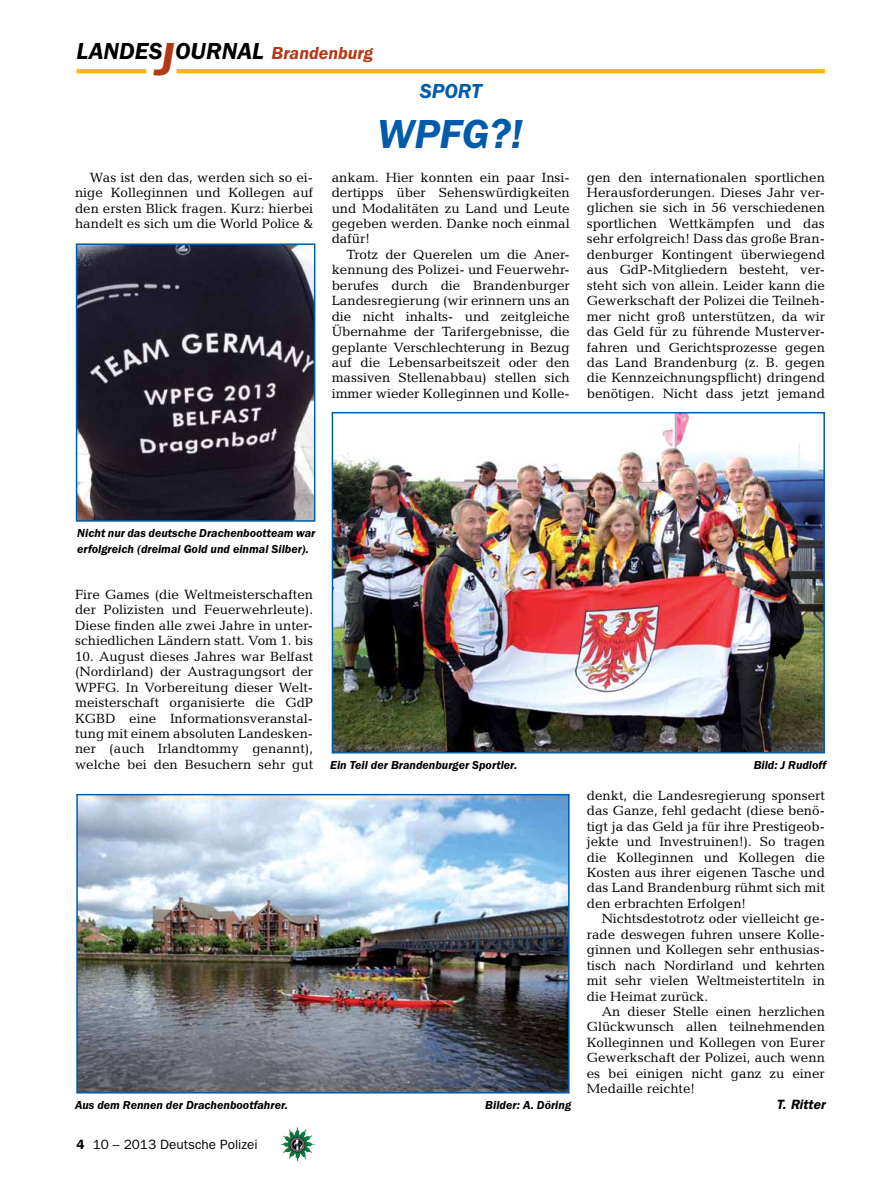
<style>
.page{position:relative;width:893px;height:1191px;background:#fff}
.page>*{position:absolute;margin:0;border:0;box-sizing:border-box;transform-origin:0 0}
.t1{font:italic 600 42px "Franklin Gothic Itc T";color:#005baa}
.t2{font:italic 600 24px "Franklin Gothic Itc T";color:#000}
.t3{font:italic 600 21px "Franklin Gothic Itc T";color:#005baa}
.t4{font:13.5px/15.5px "Candida";color:#000;text-align:justify}
.t5{font:13.5px "Franklin Gothic";color:#000}
.t6{font:italic 600 13.5px "Franklin Gothic";color:#000}
.t7{font:italic 600 12px/15.5px "Franklin Gothic Itc T";color:#000}
.s1{font-size:48px;color:#b33916}
.s2{font-size:18px;color:#b33916}
.s3{font-weight:600}
</style>
<div class="page">
<hr style="left:77px;top:69px;width:69px;height:4px;background:#fdb913">
<hr style="left:176px;top:69px;width:649px;height:4px;background:#fdb913">
<img style="left:281px;top:1128px;width:16px;height:24px">
<img style="left:79px;top:797px;width:488px;height:293px">
<div style="left:76px;top:794px;width:494px;height:299px;border:2px solid #005baa"></div>
<img style="left:335px;top:415px;width:487px;height:335px">
<div style="left:332px;top:412px;width:493px;height:341px;border:2px solid #005baa"></div>
<img style="left:79px;top:246px;width:233px;height:272px">
<div style="left:76px;top:243px;width:239px;height:278px;border:2px solid #005baa"></div>
<h2 class="t2" style="left:77px;top:37px;width:298px">LANDES<span class="s1">J</span>OURNAL <span class="s2">Brandenburg</span></h2>
<p class="t4" style="left:75px;top:169px;width:240px;text-indent:15px">Was ist den das, werden sich so ei&shy;nige Kolleginnen und Kollegen auf den ersten Blick fragen. Kurz: hierbei handelt es sich um die World Police &amp;</p>
<h3 class="t3" style="left:420px;top:79px;width:64px">Sport</h3>
<h1 class="t1" style="left:377px;top:109px;width:147px">WPFG?!</h1>
<p class="t4" style="left:332px;top:169px;width:240px">ankam. Hier konnten ein paar Insi&shy;dertipps über Sehenswürdigkeiten und Modalitäten zu Land und Leute gegeben werden. Danke noch einmal dafür!</p>
<p class="t4" style="left:332px;top:247px;width:240px;text-indent:15px">Trotz der Querelen um die Aner&shy;kennung des Polizei- und Feuerwehr&shy;berufes durch die Brandenburger Landesregierung (wir erinnern uns an die nicht inhalts- und zeitgleiche Übernahme der Tarifergebnisse, die geplante Verschlechterung in Bezug auf die Lebensarbeitszeit oder den massiven Stellenabbau) stellen sich immer wieder Kolleginnen und Kolle-</p>
<p class="t4" style="left:587px;top:169px;width:240px">gen den internationalen sportlichen Herausforderungen. Dieses Jahr ver&shy;glichen sie sich in 56 verschiedenen sportlichen Wettkämpfen und das sehr erfolgreich! Dass das große Bran&shy;denburger Kontingent überwiegend aus GdP-Mitgliedern besteht, ver&shy;steht sich von allein. Leider kann die Gewerkschaft der Polizei die Teilneh&shy;mer nicht groß unterstützen, da wir das Geld für zu führende Musterver&shy;fahren und Gerichtsprozesse gegen das Land Brandenburg (z. B. gegen die Kennzeichnungspflicht) dringend benötigen. Nicht dass jetzt jemand</p>
<p class="t7" style="left:77px;top:525px;width:240px">Nicht nur das deutsche Drachenbootteam war erfolgreich (dreimal Gold und einmal Silber).</p>
<p class="t4" style="left:75px;top:586px;width:240px">Fire Games (die Weltmeisterschaften der Polizisten und Feuerwehrleute).<br>Diese finden alle zwei Jahre in unter&shy;schiedlichen Ländern statt. Vom 1. bis</p>
<p class="t4" style="left:75px;top:648px;width:240px">10. August dieses Jahres war Belfast (Nordirland) der Austragungsort der WPFG. In Vorbereitung dieser Welt&shy;meisterschaft organisierte die GdP KGBD eine Informationsveranstal&shy;tung mit einem absoluten Landesken&shy;ner (auch Irlandtommy genannt), welche bei den Besuchern sehr gut</p>
<p class="t7" style="left:330px;top:757px;width:189px">Ein Teil der Brandenburger Sportler.</p>
<p class="t7" style="left:754px;top:757px;width:74px">Bild: J Rudloff</p>
<p class="t7" style="left:75px;top:1097px;width:215px">Aus dem Rennen der Drachenbootfahrer.</p>
<p class="t7" style="left:485px;top:1097px;width:87px">Bilder: A. Döring</p>
<p class="t5" style="left:77px;top:1136px;width:183px"><span class="s3">4</span> 10 – 2013 Deutsche Polizei</p>
<p class="t4" style="left:587px;top:787px;width:240px">denkt, die Landesregierung sponsert das Ganze, fehl gedacht (diese benö&shy;tigt ja das Geld ja für ihre Prestigeob&shy;jekte und Investruinen!). So tragen die Kolleginnen und Kollegen die Kosten aus ihrer eigenen Tasche und das Land Brandenburg rühmt sich mit den erbrachten Erfolgen!</p>
<p class="t4" style="left:587px;top:911px;width:240px;text-indent:15px">Nichtsdestotrotz oder vielleicht ge&shy;rade deswegen fuhren unsere Kolle&shy;ginnen und Kollegen sehr enthusias&shy;tisch nach Nordirland und kehrten mit sehr vielen Weltmeistertiteln in die Heimat zurück.</p>
<p class="t4" style="left:587px;top:1003px;width:240px;text-indent:15px">An dieser Stelle einen herzlichen Glückwunsch allen teilnehmenden Kolleginnen und Kollegen von Eurer Gewerkschaft der Polizei, auch wenn es bei einigen nicht ganz zu einer Medaille reichte!</p>
<p class="t6" style="left:776px;top:1096px;width:50px">T. Ritter</p>
</div>
